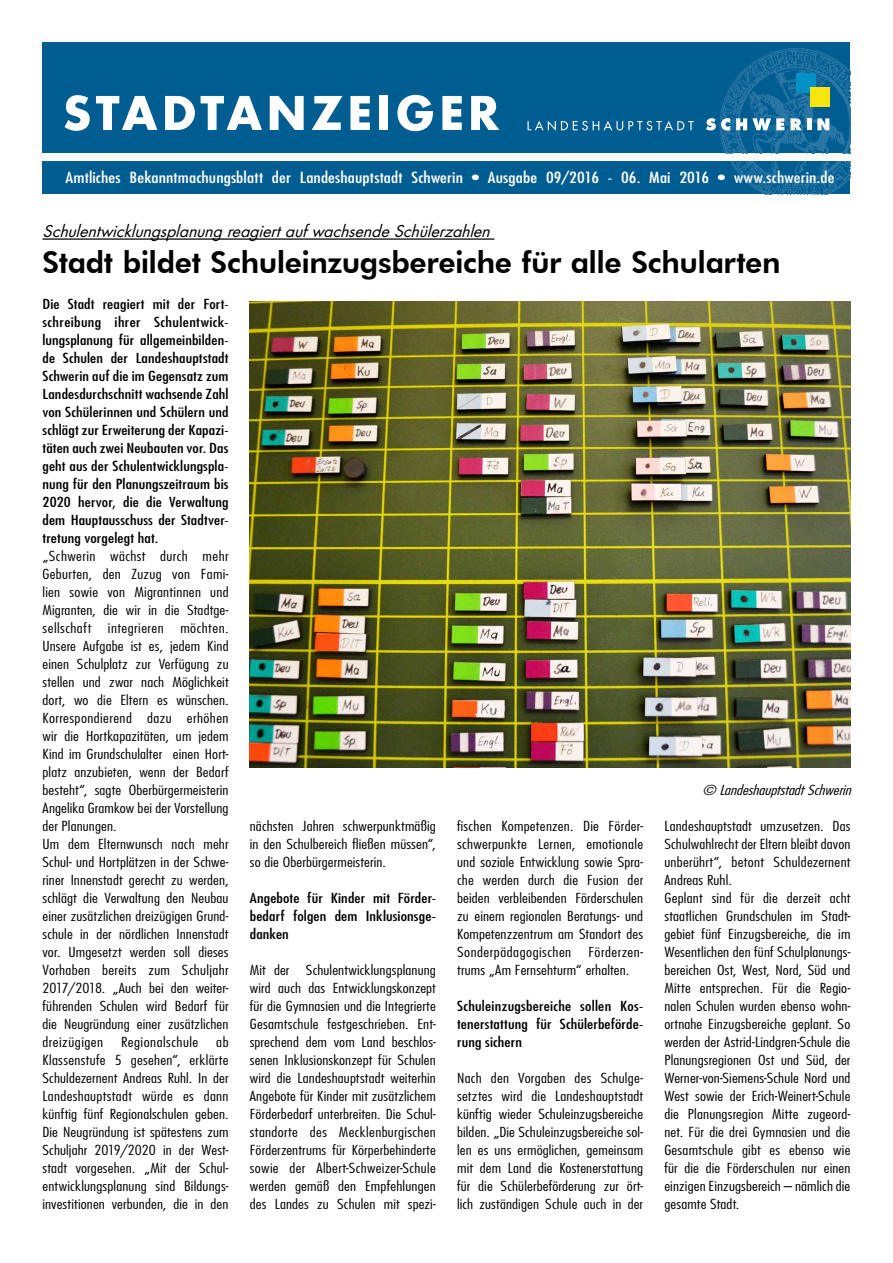
<style>
.page{position:relative;width:893px;height:1263px;background:#fff}
.page>*{position:absolute;margin:0;border:0;box-sizing:border-box;transform-origin:0 0}
.t1{font:700 51px "Futura TOT";letter-spacing:.075em;color:#fff}
.t2{font:800 30px "Futura BT";letter-spacing:-.015em;color:#000}
.t3{font:italic 18px "Futura TOT Boo";color:#000}
.t4{font:condensed 15px "Futura";letter-spacing:.005em;color:#fff;scale:1.25 1}
.t5{font:300 condensed 13.5px/18px "Futura";letter-spacing:.01em;color:#000;text-align:justify;scale:1.25 1}
.t6{font:condensed 13.5px/18px "Futura";letter-spacing:.01em;color:#000;text-align:justify;scale:1.25 1}
.t7{font:italic 300 condensed 13.5px "Futura";color:#000;scale:1.25 1}
.t8{font:300 condensed 13.5px "Futura";letter-spacing:.03em;color:#000;scale:1.25 1}
</style>
<div class="page">
<div style="left:43px;top:162px;width:807px;height:32px;background:#005d92"></div>
<img style="left:730px;top:162px;width:120px;height:32px">
<div style="left:43px;top:43px;width:807px;height:110px;background:#005d92"></div>
<img style="left:719px;top:46px;width:131px;height:107px">
<div style="left:796px;top:73px;width:20px;height:20px;background:#0091c7"></div>
<div style="left:810px;top:87px;width:19px;height:19px;background:#f8e40f"></div>
<svg style="left:527px;top:121px;width:167px;height:10px"></svg>
<svg style="left:706px;top:118px;width:24px;height:12px"></svg>
<svg style="left:736px;top:118px;width:48px;height:12px"></svg>
<svg style="left:790px;top:118px;width:12px;height:12px"></svg>
<hr style="left:807px;top:118px;width:4px;height:12px;background:#fff">
<svg style="left:817px;top:118px;width:12px;height:12px"></svg>
<hr style="left:43px;top:238px;width:451px;height:2px;background:#000">
<img style="left:250px;top:302px;width:600px;height:466px">
<h1 class="t1" style="left:63px;top:81px;width:438px">STADTANZEIGER</h1>
<p class="t4" style="left:65px;top:169px;width:617px">Amtliches Bekanntmachungsblatt der Landeshauptstadt Schwerin • Ausgabe 09/2016 - 06. Mai 2016 • www.schwerin.de</p>
<h3 class="t3" style="left:43px;top:221px;width:454px">SchulentwicklungsplanungreagiertaufwachsendeSchülerzahlen</h3>
<h2 class="t2" style="left:43px;top:244px;width:739px">Stadt bildet Schuleinzugsbereiche für alle Schularten</h2>
<p class="t6" style="left:43px;top:295px;width:150px">Die Stadt reagiert mit der Fort&shy;schreibung ihrer Schulentwick&shy;lungsplanung für allgemeinbilden&shy;de Schulen der Landeshauptstadt Schwerin auf die im Gegensatz zum Landesdurchschnitt wachsende Zahl von Schülerinnen und Schülern und schlägt zur Erweiterung der Kapazi&shy;täten auch zwei Neubauten vor. Das geht aus der Schulentwicklungspla&shy;nung für den Planungszeitraum bis 2020 hervor, die die Verwaltung dem Hauptausschuss der Stadtver&shy;tretung vorgelegt hat.</p>
<p class="t5" style="left:43px;top:547px;width:150px;text-align:left">„Schwerin wächst durch mehr<br>Geburten, den Zuzug von Fami&shy;lien sowie von Migrantinnen und<br>Migranten, die wir in die Stadtge&shy;sellschaft integrieren möchten.<br>Unsere Aufgabe ist es, jedem Kind einen Schulplatz zur Verfügung zu stellen und zwar nach Möglichkeit dort, wo die Eltern es wünschen.<br>Korrespondierend dazu erhöhen wir die Hortkapazitäten, um jedem<br>Kind im Grundschulalter einen Hort&shy;platz anzubieten, wenn der Bedarf besteht“, sagte Oberbürgermeisterin<br>Angelika Gramkow bei der Vorstellung der Planungen.<br>Um dem Elternwunsch nach mehr<br>Schul- und Hortplätzen in der Schwe&shy;riner Innenstadt gerecht zu werden, schlägt die Verwaltung den Neubau einer zusätzlichen dreizügigen Grund&shy;schule in der nördlichen Innenstadt vor. Umgesetzt werden soll dieses<br>Vorhaben bereits zum Schuljahr<br>2017/2018. „Auch bei den weiter&shy;führenden Schulen wird Bedarf für die Neugründung einer zusätzlichen dreizügigen</p>
<p class="t5" style="left:43px;top:1033px;width:150px;text-indent:174px">ab Klassenstufe 5 gesehen“, erklärte Schuldezernent Andreas Ruhl. In der Landeshauptstadt würde es dann künftig fünf Regionalschulen geben.<br>Die Neugründung ist spätestens zum Schuljahr 2019/2020 in der West&shy;stadt vorgesehen. „Mit der Schul&shy;entwicklungsplanung sind Bildungs&shy;investitionen verbunden, die in den</p>
<p class="t8" style="left:121px;top:1034px;width:63px">Regionalschule</p>
<p class="t5" style="left:250px;top:817px;width:150px">nächsten Jahren schwerpunktmäßig in den Schulbereich fließen müssen“, so die Oberbürgermeisterin.</p>
<p class="t6" style="left:250px;top:889px;width:150px">Angebote für Kinder mit Förder&shy;bedarf folgen dem Inklusionsge&shy;danken</p>
<p class="t5" style="left:250px;top:961px;width:150px">Mit der Schulentwicklungsplanung wird auch das Entwicklungskonzept für die Gymnasien und die Integrierte Gesamtschule festgeschrieben. Ent&shy;sprechend dem vom Land beschlos&shy;senen Inklusionskonzept für Schulen wird die Landeshauptstadt weiterhin Angebote für Kinder mit zusätzlichem Förderbedarf unterbreiten. Die Schul&shy;standorte des Mecklenburgischen Förderzentrums für Körperbehinderte sowie der Albert-Schweizer-Schule werden gemäß den Empfehlungen des Landes zu Schulen mit spezi-</p>
<p class="t5" style="left:457px;top:817px;width:150px">fischen Kompetenzen. Die Förder&shy;schwerpunkte Lernen, emotionale und soziale Entwicklung sowie Spra&shy;che werden durch die Fusion der beiden verbleibenden Förderschulen zu einem regionalen Beratungs- und Kompetenzzentrum am Standort des Sonderpädagogischen</p>
<p class="t5" style="left:457px;top:943px;width:150px;text-indent:131px">Förderzen&shy;trums „Am Fernsehturm“ erhalten.</p>
<p class="t6" style="left:457px;top:997px;width:150px">Schuleinzugsbereiche sollen Kos&shy;tenerstattung für Schülerbeförde&shy;rung sichern</p>
<p class="t5" style="left:457px;top:1069px;width:150px">Nach den Vorgaben des Schulge&shy;setztes wird die Landeshauptstadt künftig wieder Schuleinzugsbereiche bilden. „Die Schuleinzugsbereiche sol&shy;len es uns ermöglichen, gemeinsam mit dem Land die Kostenerstattung für die Schülerbeförderung zur ört&shy;lich zuständigen Schule auch in der</p>
<p class="t7" style="left:702px;top:782px;width:124px">© LandeshauptstadtSchwerin</p>
<p class="t5" style="left:664px;top:817px;width:150px;text-align:left">Landeshauptstadt umzusetzen. Das Schulwahlrecht der Eltern bleibt davon unberührt“, betont Schuldezernent Andreas Ruhl.<br>Geplant sind für die derzeit acht staatlichen Grundschulen im Stadt&shy;gebiet fünf Einzugsbereiche, die im Wesentlichen den fünf Schulplanungs&shy;bereichen Ost, West, Nord, Süd und Mitte entsprechen. Für die Regio&shy;nalen Schulen wurden ebenso wohn&shy;ortnahe Einzugsbereiche geplant. So werden der Astrid-Lindgren-Schule die Planungsregionen Ost und Süd, der Werner-von-Siemens-Schule Nord und West sowie der Erich-Weinert-Schule die Planungsregion Mitte zugeord&shy;net. Für die drei Gymnasien und die Gesamtschule gibt es ebenso wie für die die Förderschulen nur einen einzigen Einzugsbereich – nämlich die gesamte Stadt.</p>
</div>
